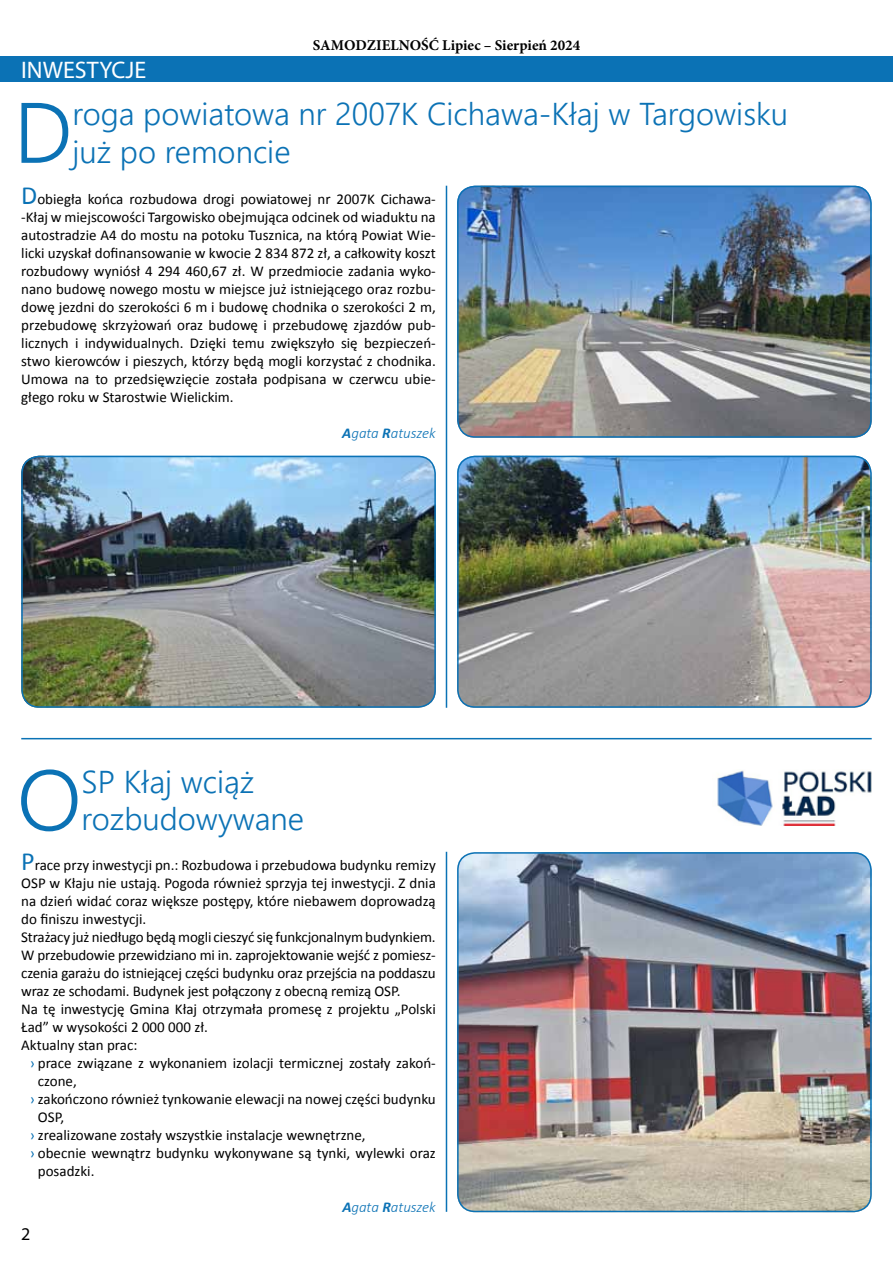
<style>
.page{position:relative;width:893px;height:1263px;background:#fff}
.page>*{position:absolute;margin:0;border:0;box-sizing:border-box;transform-origin:0 0}
.t1{font:300 85.5px "Segoe UI";color:#0b72b5}
.t2{font:300 31.5px/37.8px "Segoe UI";color:#0b72b5}
.t3{font:24px "Myriad Pro";color:#fff}
.t4{font:18px "Myriad Pro";color:#000}
.t5{font:15px/18px "Calibri";color:#000;text-align:justify}
.t6{font:700 15px "Minion Pro";color:#000}
.t7{font:italic 300 15px "Calibri";color:#0b72b5}
.s1{font-size:26.25px;color:#0b72b5}
.s2{font-weight:700}
.s3{color:#0b72b5}
</style>
<div class="page">
<div style="left:0;top:56px;width:893px;height:26px;background:#0b72b5"></div>
<hr style="left:446px;top:186px;width:1px;height:522px;background:#0b72b5">
<img style="left:457px;top:186px;width:412px;height:251px">
<div style="left:457px;top:186px;width:415px;height:252px;border:2px solid #0b72b5;border-radius:17px"></div>
<img style="left:457px;top:456px;width:412px;height:252px">
<div style="left:457px;top:456px;width:415px;height:252px;border:2px solid #0b72b5;border-radius:17px"></div>
<img style="left:21px;top:456px;width:415px;height:252px">
<div style="left:21px;top:456px;width:415px;height:252px;border:2px solid #0b72b5;border-radius:17px"></div>
<img style="left:717px;top:770px;width:155px;height:56px">
<img style="left:457px;top:852px;width:415px;height:360px">
<div style="left:457px;top:852px;width:415px;height:360px;border:2px solid #0b72b5;border-radius:17px"></div>
<hr style="left:21px;top:738px;width:851px;height:1px;background:#0b72b5">
<hr style="left:446px;top:852px;width:1px;height:360px;background:#0b72b5">
<p class="t6" style="left:313px;top:35px;width:269px">SAMODZIELNOŚĆ Lipiec – Sierpień 2024</p>
<h3 class="t3" style="left:21px;top:55px;width:126px">INWESTYCJE</h3>
<h1 class="t1" style="left:14px;top:64px;width:60px">D</h1>
<h2 class="t2" style="left:72px;top:94px;width:717px">roga powiatowa nr 2007K Cichawa-Kłaj w Targowisku już po remoncie</h2>
<p class="t5" style="left:21px;top:190px;width:416px"><span class="s1">D</span>obiegła końca rozbudowa drogi powiatowej nr 2007K Cichawa--Kłaj w miejscowości Targowisko obejmująca odcinek od wiaduktu na autostradzie A4 do mostu na potoku Tusznica, na którą Powiat Wie&shy;licki uzyskał dofinansowanie w kwocie 2 834 872 zł, a całkowity koszt rozbudowy wyniósł 4 294 460,67 zł. W przedmiocie zadania wyko&shy;nano budowę nowego mostu w miejsce już istniejącego oraz rozbu&shy;dowę jezdni do szerokości 6 m i budowę chodnika o szerokości 2 m, przebudowę skrzyżowań oraz budowę i przebudowę zjazdów pub&shy;licznych i indywidualnych. Dzięki temu zwiększyło się bezpieczeń&shy;stwo kierowców i pieszych, którzy będą mogli korzystać z chodnika.<br>Umowa na to przedsięwzięcie została podpisana w czerwcu ubie&shy;głego roku w Starostwie Wielickim.</p>
<p class="t7" style="left:342px;top:423px;width:95px"><span class="s2">A</span>gata <span class="s2">R</span>atuszek</p>
<h1 class="t1" style="left:17px;top:731px;width:66px">O</h1>
<h2 class="t2" style="left:82px;top:761px;width:224px">SP Kłaj wciąż rozbudowywane</h2>
<p class="t5" style="left:21px;top:856px;width:416px"><span class="s1">P</span>race przy inwestycji pn.: Rozbudowa i przebudowa budynku remizy</p>
<p class="t5" style="left:21px;top:874px;width:416px">OSP w Kłaju nie ustają. Pogoda również sprzyja tej inwestycji. Z dnia</p>
<p class="t5" style="left:21px;top:892px;width:416px">na dzień widać coraz większe postępy, które niebawem doprowadzą</p>
<p class="t5" style="left:21px;top:910px;width:127px">do finiszu inwestycji.</p>
<p class="t5" style="left:21px;top:928px;width:416px">Strażacy już niedługo będą mogli cieszyć się funkcjonalnym budynkiem.</p>
<p class="t5" style="left:21px;top:946px;width:416px">W przebudowie przewidziano mi in. zaprojektowanie wejść z pomiesz-</p>
<p class="t5" style="left:21px;top:964px;width:416px">czenia garażu do istniejącej części budynku oraz przejścia na poddaszu</p>
<p class="t5" style="left:21px;top:982px;width:381px">wraz ze schodami. Budynek jest połączony z obecną remizą OSP.</p>
<p class="t5" style="left:21px;top:1000px;width:416px">Na tę inwestycję Gmina Kłaj otrzymała promesę z projektu „Polski</p>
<p class="t5" style="left:21px;top:1018px;width:188px">Ład” w wysokości 2 000 000 zł.</p>
<p class="t5" style="left:21px;top:1036px;width:118px">Aktualny stan prac:</p>
<p class="t5" style="left:30px;top:1054px;width:408px"><span class="s3">›</span> prace związane z wykonaniem izolacji termicznej zostały zakoń-</p>
<p class="t5" style="left:38px;top:1072px;width:40px">czone,</p>
<p class="t5" style="left:30px;top:1090px;width:408px"><span class="s3">›</span> zakończono również tynkowanie elewacji na nowej części budynku</p>
<p class="t5" style="left:38px;top:1108px;width:28px">OSP,</p>
<p class="t5" style="left:30px;top:1126px;width:337px"><span class="s3">›</span> zrealizowane zostały wszystkie instalacje wewnętrzne,</p>
<p class="t5" style="left:30px;top:1144px;width:408px"><span class="s3">›</span> obecnie wewnątrz budynku wykonywane są tynki, wylewki oraz</p>
<p class="t5" style="left:38px;top:1162px;width:58px">posadzki.</p>
<p class="t7" style="left:342px;top:1197px;width:95px"><span class="s2">A</span>gata <span class="s2">R</span>atuszek</p>
<p class="t4" style="left:21px;top:1223px;width:11px">2</p>
</div>
